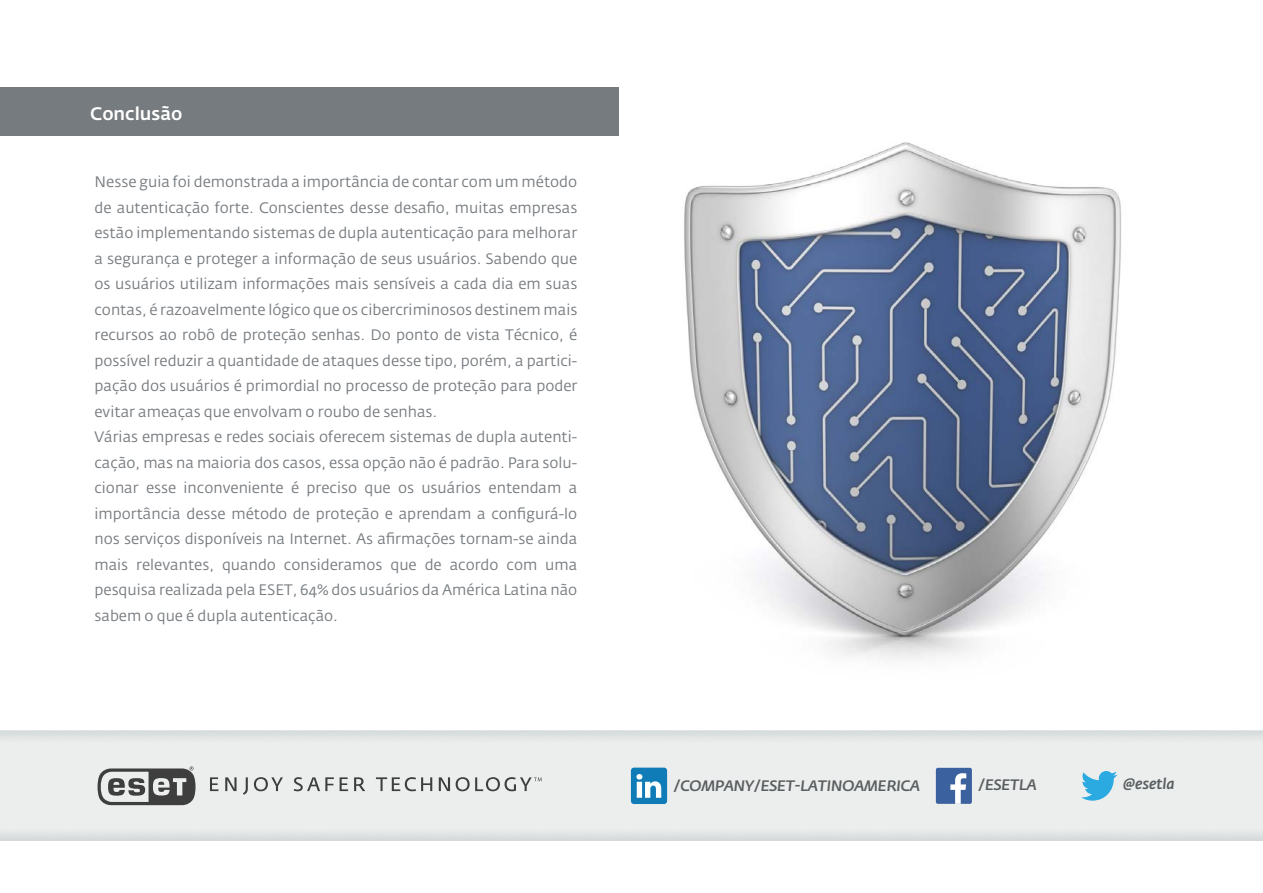
<style>
.page{position:relative;width:1263px;height:893px;background:#fff}
.page>*{position:absolute;margin:0;border:0;box-sizing:border-box;transform-origin:0 0}
.t1{font:500 18px "Fedra Sans Alt Pro";color:#fff}
.t2{font:15px/25.5px "Fedra Sans Alt Pro";color:#767b7f}
.t3{font:italic 500 15px "Fedra Sans Alt Pro";color:#595e61}
</style>
<div class="page">
<div style="left:0;top:731px;width:1263px;height:110px;background:#eceeed"></div>
<div style="left:0;top:87px;width:619px;height:49px;background:#767b7f"></div>
<img style="left:684px;top:142px;width:438px;height:518px">
<div style="left:936px;top:768px;width:36px;height:36px;background:#3b619e;border-radius:2px"></div>
<svg style="left:950px;top:773px;width:16px;height:31px"></svg>
<svg style="left:1081px;top:771px;width:36px;height:30px"></svg>
<div style="left:631px;top:768px;width:36px;height:36px;background:#107cb7;border-radius:3px"></div>
<svg style="left:636px;top:774px;width:25px;height:24px"></svg>
<svg style="left:210px;top:777px;width:8px;height:14px"></svg>
<svg style="left:225px;top:777px;width:12px;height:14px"></svg>
<svg style="left:243px;top:777px;width:5px;height:18px"></svg>
<svg style="left:254px;top:777px;width:29px;height:14px"></svg>
<svg style="left:294px;top:777px;width:40px;height:14px"></svg>
<svg style="left:340px;top:777px;width:8px;height:14px"></svg>
<svg style="left:354px;top:777px;width:11px;height:14px"></svg>
<svg style="left:376px;top:777px;width:56px;height:14px"></svg>
<svg style="left:439px;top:777px;width:11px;height:14px"></svg>
<svg style="left:456px;top:777px;width:86px;height:14px"></svg>
<svg style="left:98px;top:766px;width:97px;height:39px"></svg>
<p class="t1" style="left:90px;top:103px;width:94px">Conclusão</p>
<p class="t2" style="left:94px;top:169px;width:484px">Nesse guia foi demonstrada a importância de contar com um método de autenticação forte. Conscientes desse desafio, muitas empresas estão implementando sistemas de dupla autenticação para melhorar a segurança e proteger a informação de seus usuários. Sabendo que os usuários utilizam informações mais sensíveis a cada dia em suas contas, é razoavelmente lógico que os cibercriminosos destinem mais recursos ao robô de proteção senhas. Do ponto de vista Técnico, é possível reduzir a quantidade de ataques desse tipo, porém, a partici&shy;pação dos usuários é primordial no processo de proteção para poder evitar ameaças que envolvam o roubo de senhas.<br>Várias empresas e redes sociais oferecem sistemas de dupla autenti&shy;cação, mas na maioria dos casos, essa opção não é padrão. Para solu&shy;cionar esse inconveniente é preciso que os usuários entendam a importância desse método de proteção e aprendam a configurá-lo nos serviços disponíveis na Internet. As afirmações tornam-se ainda mais relevantes, quando consideramos que de acordo com uma pesquisa realizada pela ESET, 64% dos usuários da América Latina não sabem o que é dupla autenticação.</p>
<p class="t3" style="left:674px;top:776px;width:248px">/COMPANY/ESET-LATINOAMERICA</p>
<p class="t3" style="left:978px;top:775px;width:60px">/ESETLA</p>
<p class="t3" style="left:1123px;top:775px;width:53px">@esetla</p>
</div>
